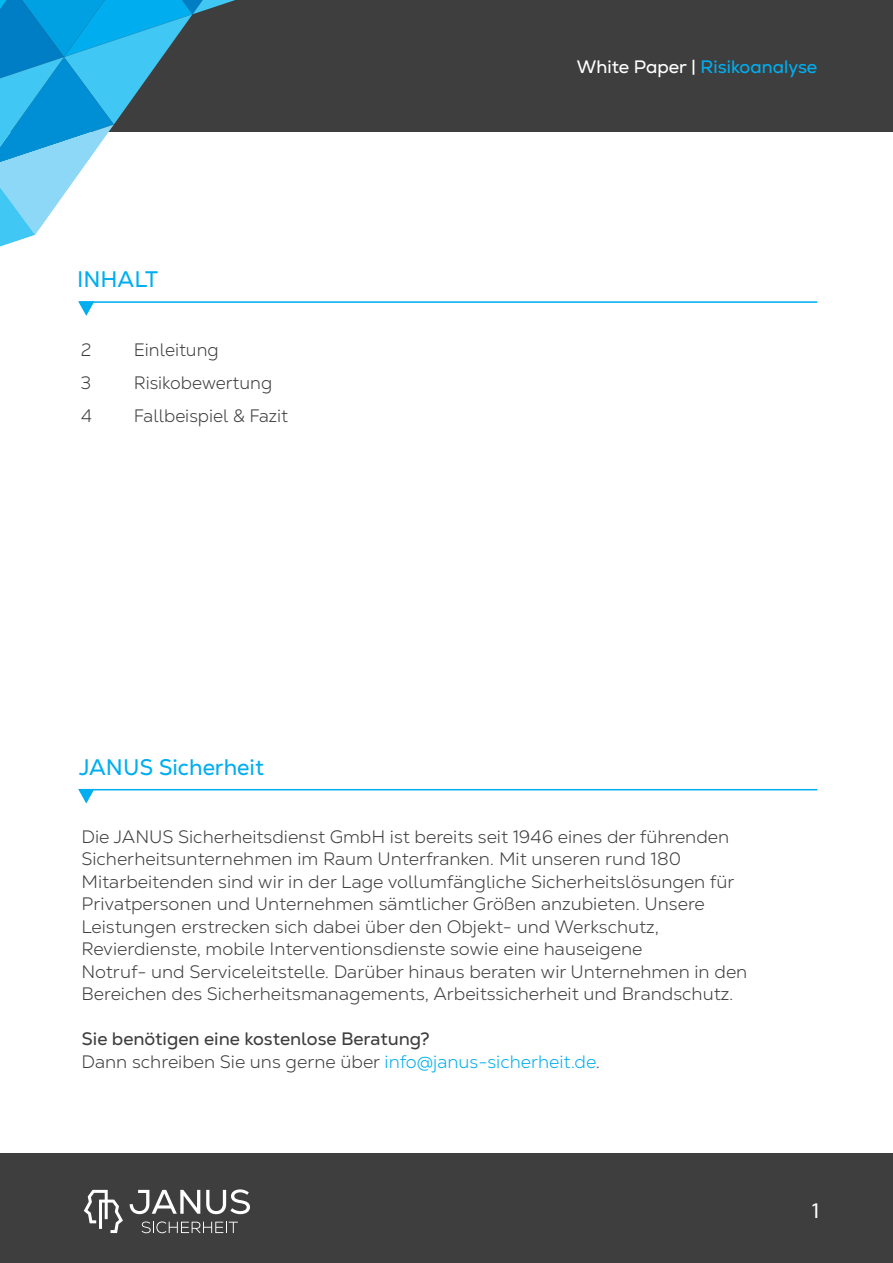
<style>
.page{position:relative;width:893px;height:1263px;background:#fff}
.page>*{position:absolute;margin:0;border:0;box-sizing:border-box;transform-origin:0 0}
.t1{font:22.5px "Nexa Text";color:#00aeef}
.t2{font:22.5px "Myriad Pro";color:#fff}
.t3{font:300 18px/22.5px "Nexa Text";color:#3e3e3f}
.t4{font:18px/22.5px "Nexa Text";color:#3e3e3f}
.t5{font:18px "Nexa";color:#00aeef}
.s1{color:#fff}
.s2{font-weight:300}
.s3{font-weight:300;color:#00aeef}
</style>
<div class="page">
<div style="left:0;top:0;width:893px;height:131px;background:#3e3e3f"></div>
<div style="left:0;top:1154px;width:893px;height:109px;background:#3e3e3f"></div>
<hr style="left:79px;top:301px;width:738px;height:2px;background:#00aeef">
<svg style="left:78px;top:301px;width:18px;height:15px"></svg>
<svg style="left:84px;top:1190px;width:39px;height:43px"></svg>
<svg style="left:130px;top:1190px;width:70px;height:24px"></svg>
<svg style="left:206px;top:1189px;width:44px;height:25px"></svg>
<svg style="left:142px;top:1221px;width:96px;height:12px"></svg>
<hr style="left:79px;top:789px;width:738px;height:1px;background:#00aeef">
<svg style="left:78px;top:788px;width:18px;height:16px"></svg>
<svg style="left:0;top:0;width:321px;height:247px"></svg>
<p class="t1" style="left:77px;top:266px;width:83px">INHALT</p>
<p class="t3" style="left:81px;top:338px;width:12px">2</p>
<p class="t3" style="left:134px;top:338px;width:86px">Einleitung</p>
<p class="t3" style="left:81px;top:371px;width:11px">3</p>
<p class="t3" style="left:134px;top:371px;width:140px">Risikobewertung</p>
<p class="t3" style="left:81px;top:404px;width:12px">4</p>
<p class="t3" style="left:134px;top:404px;width:156px">Fallbeispiel &amp; Fazit</p>
<p class="t1" style="left:79px;top:753px;width:186px">JANUS Sicherheit</p>
<p class="t5" style="left:577px;top:56px;width:242px"><span class="s1">White Paper |</span> Risikoanalyse</p>
<p class="t3" style="left:82px;top:825px;width:667px">Die JANUS Sicherheitsdienst GmbH ist bereits seit 1946 eines der führenden Sicherheitsunternehmen im Raum Unterfranken. Mit unseren rund 180<br>Mitarbeitenden sind wir in der Lage vollumfängliche Sicherheitslösungen für Privatpersonen und Unternehmen sämtlicher Größen anzubieten. Unsere Leistungen erstrecken sich dabei über den Objekt- und Werkschutz, Revierdienste, mobile Interventionsdienste sowie eine hauseigene<br>Notruf- und Serviceleitstelle. Darüber hinaus beraten wir Unternehmen in den Bereichen des Sicherheitsmanagements, Arbeitssicherheit und Brandschutz.</p>
<p class="t4" style="left:82px;top:1028px;width:520px">Sie benötigen eine kostenlose Beratung?<br><span class="s2">Dann schreiben Sie uns gerne über</span> <span class="s3">info@janus-sicherheit.de</span><span class="s2">.</span></p>
<p class="t2" style="left:810px;top:1196px;width:13px">1</p>
</div>
